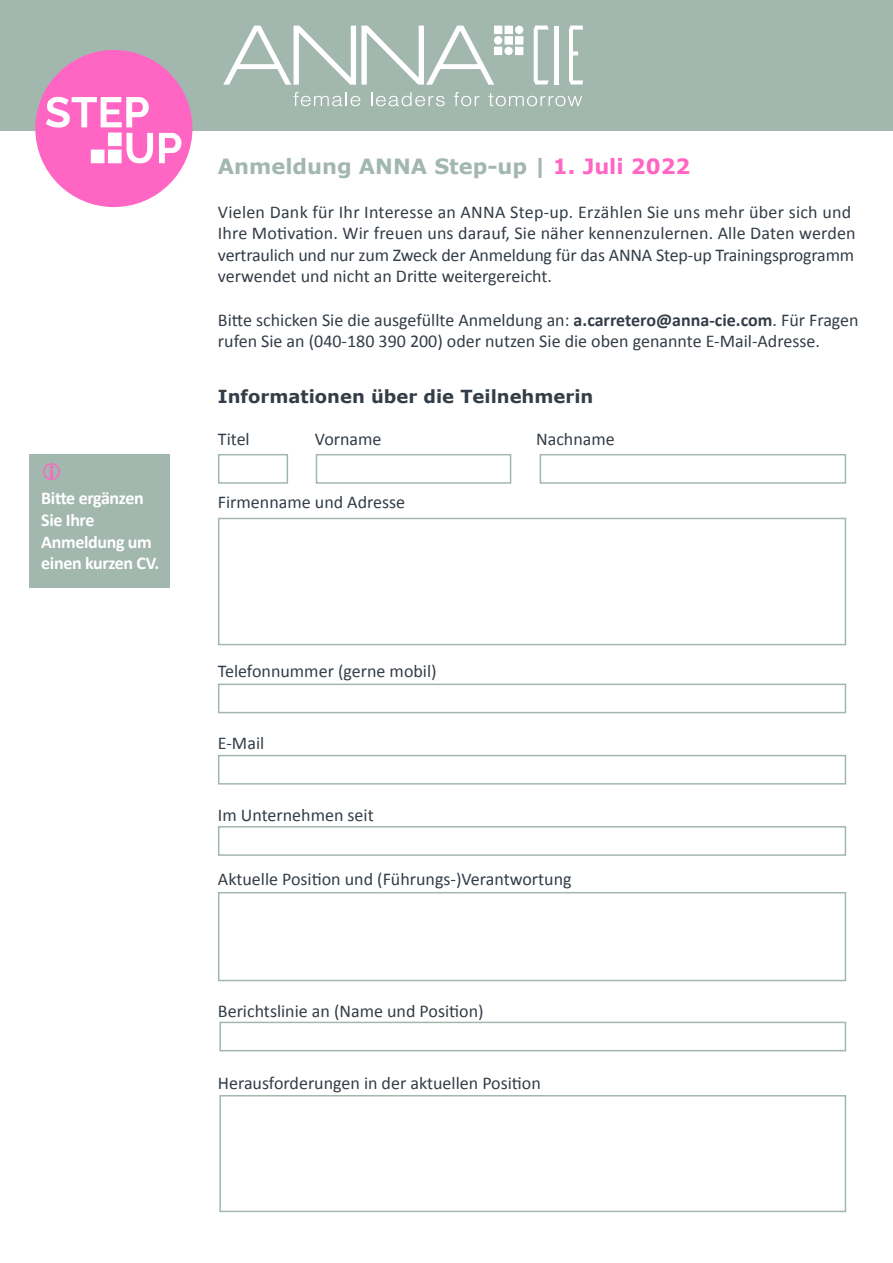
<style>
.page{position:relative;width:893px;height:1263px;background:#fff}
.page>*{position:absolute;margin:0;border:0;box-sizing:border-box;transform-origin:0 0}
.t1{font:700 21px "Verdana";color:#a2b7ae}
.t2{font:18px/21.6px "Calibri";color:#333d47;text-align:justify}
.t3{font:700 18px "Calibri";letter-spacing:-.02em;color:#fff}
.t4{font:700 18px "Verdana";color:#333d47}
.s1{color:#ff66c4}
.s2{font-weight:700}
</style>
<div class="page">
<div style="left:0;top:0;width:893px;height:131px;background:#a2b7ae"></div>
<div style="left:35px;top:50px;width:157px;height:157px;background:#ff66c4;border-radius:50%"></div>
<svg style="left:46px;top:97px;width:107px;height:66px"></svg>
<svg style="left:159px;top:133px;width:22px;height:30px"></svg>
<svg style="left:223px;top:26px;width:271px;height:59px"></svg>
<svg style="left:534px;top:26px;width:15px;height:58px"></svg>
<svg style="left:569px;top:26px;width:14px;height:58px"></svg>
<hr style="left:555px;top:26px;width:4px;height:58px;background:#fff">
<div style="left:494px;top:26px;width:8px;height:8px;background:#fff"></div>
<div style="left:504px;top:26px;width:9px;height:8px;background:#fff"></div>
<div style="left:504px;top:36px;width:9px;height:9px;background:#fff"></div>
<div style="left:515px;top:36px;width:8px;height:9px;background:#fff"></div>
<div style="left:494px;top:47px;width:8px;height:8px;background:#fff"></div>
<div style="left:515px;top:47px;width:8px;height:8px;background:#fff"></div>
<div style="left:515px;top:26px;width:8px;height:8px;background:#fff;border-radius:50%"></div>
<div style="left:494px;top:36px;width:8px;height:9px;background:#fff;border-radius:50%"></div>
<div style="left:504px;top:47px;width:9px;height:8px;background:#fff;border-radius:50%"></div>
<svg style="left:293px;top:92px;width:67px;height:14px"></svg>
<svg style="left:371px;top:92px;width:74px;height:14px"></svg>
<svg style="left:454px;top:92px;width:26px;height:14px"></svg>
<svg style="left:488px;top:93px;width:94px;height:13px"></svg>
<div style="left:218px;top:454px;width:70px;height:30px;border:2px solid #a2b7ae"></div>
<div style="left:218px;top:518px;width:628px;height:127px;border:2px solid #a2b7ae"></div>
<div style="left:218px;top:684px;width:628px;height:29px;border:2px solid #a2b7ae"></div>
<div style="left:218px;top:755px;width:628px;height:29px;border:2px solid #a2b7ae"></div>
<div style="left:218px;top:826px;width:628px;height:30px;border:2px solid #a2b7ae"></div>
<div style="left:219px;top:1022px;width:627px;height:29px;border:2px solid #a2b7ae"></div>
<div style="left:219px;top:1095px;width:627px;height:117px;border:2px solid #a2b7ae"></div>
<div style="left:218px;top:892px;width:628px;height:89px;border:2px solid #a2b7ae"></div>
<div style="left:316px;top:454px;width:195px;height:30px;border:2px solid #a2b7ae"></div>
<div style="left:540px;top:454px;width:306px;height:30px;border:2px solid #a2b7ae"></div>
<div style="left:29px;top:454px;width:141px;height:134px;background:#a2b7ae"></div>
<p class="t3" style="left:41px;top:487px;width:104px">Bitte ergänzen</p>
<p class="t3" style="left:41px;top:508px;width:55px">Sie Ihre</p>
<p class="t3" style="left:41px;top:530px;width:112px">Anmeldung um</p>
<p class="t3" style="left:41px;top:552px;width:119px">einen kurzen CV.</p>
<p class="t1" style="left:218px;top:152px;width:474px">Anmeldung ANNA Step-up | <span class="s1">1. Juli 2022</span></p>
<p class="t2" style="left:218px;top:201px;width:635px">Vielen Dank für Ihr Interesse an ANNA Step-up. Erzählen Sie uns mehr über sich und</p>
<p class="t2" style="left:218px;top:223px;width:639px">Ihre Motivation. Wir freuen uns darauf, Sie näher kennenzulernen. Alle Daten werden vertraulich und nur zum Zweck der Anmeldung für das ANNA Step-up Trainingsprogramm verwendet und nicht an Dritte weitergereicht.</p>
<p class="t2" style="left:218px;top:309px;width:642px">Bitte schicken Sie die ausgefüllte Anmeldung an: <span class="s2">a.carretero@anna-cie.com</span>. Für Fragen rufen Sie an (040-180 390 200) oder nutzen Sie die oben genannte E-Mail-Adresse.</p>
<p class="t4" style="left:218px;top:384px;width:377px">Informationen über die Teilnehmerin</p>
<p class="t2" style="left:218px;top:429px;width:33px">Titel</p>
<p class="t2" style="left:315px;top:429px;width:68px">Vorname</p>
<p class="t2" style="left:536px;top:429px;width:80px">Nachname</p>
<p class="t2" style="left:218px;top:492px;width:189px">Firmenname und Adresse</p>
<p class="t2" style="left:218px;top:660px;width:220px">Telefonnummer (gerne mobil)</p>
<p class="t2" style="left:218px;top:732px;width:48px">E-Mail</p>
<p class="t2" style="left:218px;top:804px;width:157px">Im Unternehmen seit</p>
<p class="t2" style="left:218px;top:869px;width:355px">Aktuelle Position und (Führungs-)Verantwortung</p>
<p class="t2" style="left:218px;top:1001px;width:267px">Berichtslinie an (Name und Position)</p>
<p class="t2" style="left:218px;top:1073px;width:324px">Herausforderungen in der aktuellen Position</p>
</div>
